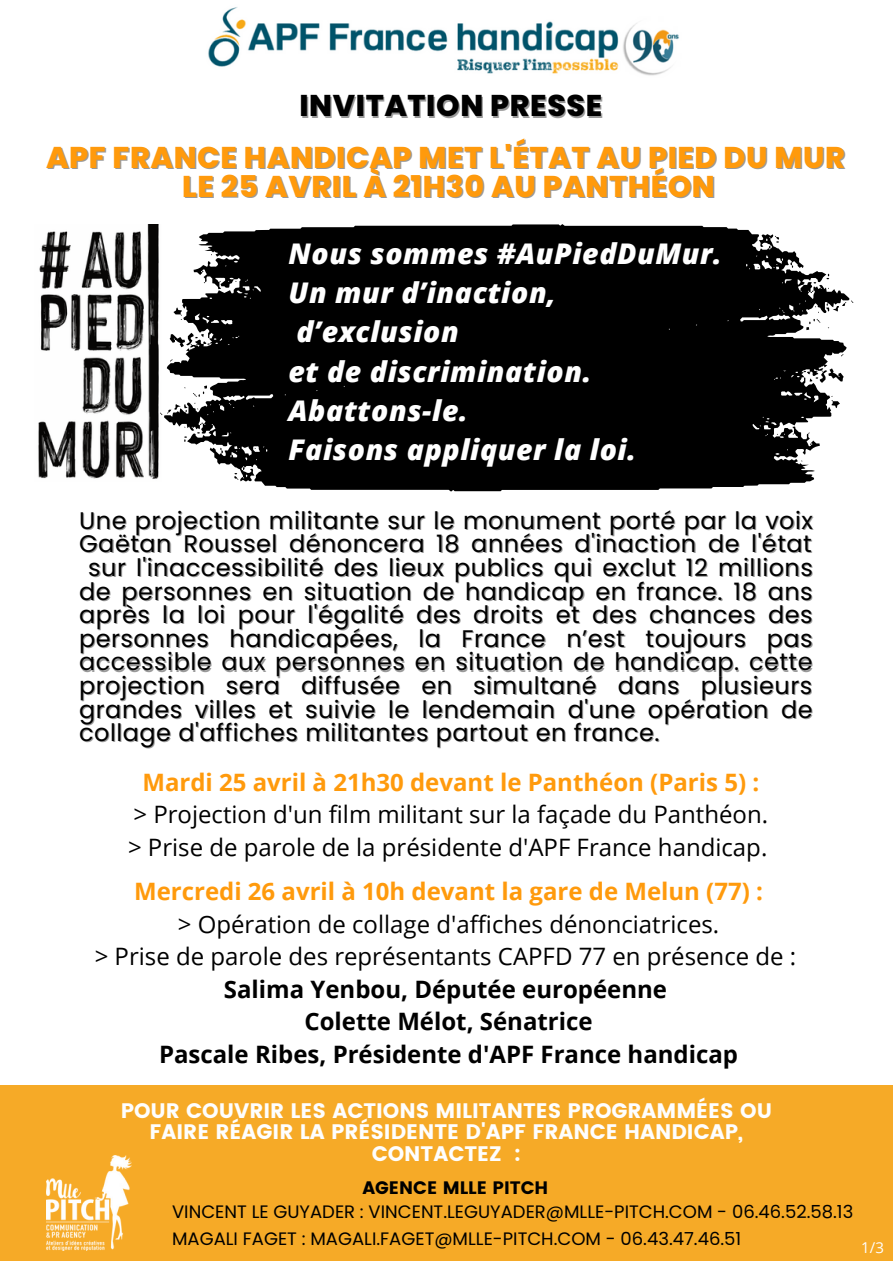
<style>
.page{position:relative;width:893px;height:1264px;background:#fff}
.page>*{position:absolute;margin:0;border:0;box-sizing:border-box;transform-origin:0 0}
.t1{font:800 30px/29.2px "Poppins";letter-spacing:.02em;color:#ff9a0c;text-align:center}
.t2{font:800 30px "Poppins";letter-spacing:.02em;color:#000}
.t3{font:italic 800 28.5px/39.3px "Open Sans";letter-spacing:.02em;color:#fff}
.t4{font:24px "Poppins";letter-spacing:.02em;color:#000}
.t5{font:24px/32.5px "Open Sans";color:#000}
.t6{font:700 24px/32.5px "Open Sans";color:#000;text-align:center}
.t7{font:700 24px "Open Sans";color:#ff9a0c}
.t8{font:21px/21.3px "Poppins";color:#fefefe;text-align:center}
.t9{font:18px/27px "Poppins";color:#000}
.t10{font:18px "Poppins";color:#000}
.t11{font:15px "Open Sans";color:#fefefe}
.s1{color:rgb(0 0 0/.4)}
</style>
<div class="page">
<img style="left:208px;top:7px;width:471px;height:69px">
<div style="left:0;top:1085px;width:892px;height:175px;background:#f6aa27"></div>
<img style="left:46px;top:1155px;width:86px;height:95px">
<img style="left:38px;top:224px;width:121px;height:255px">
<svg style="left:164px;top:338px;width:667px;height:153px;background:#1f1f1f"></svg>
<svg style="left:220px;top:448px;width:3px;height:5px"></svg>
<svg style="left:184px;top:436px;width:3px;height:6px"></svg>
<svg style="left:169px;top:359px;width:4px;height:3px"></svg>
<svg style="left:831px;top:396px;width:8px;height:12px"></svg>
<svg style="left:160px;top:385px;width:47px;height:30px"></svg>
<svg style="left:234px;top:467px;width:10px;height:13px"></svg>
<svg style="left:182px;top:224px;width:667px;height:160px;background:#1a1a1a"></svg>
<svg style="left:215px;top:361px;width:10px;height:4px"></svg>
<svg style="left:790px;top:262px;width:3px;height:6px"></svg>
<svg style="left:826px;top:274px;width:3px;height:5px"></svg>
<svg style="left:281px;top:376px;width:56px;height:4px"></svg>
<svg style="left:725px;top:364px;width:118px;height:19px"></svg>
<svg style="left:170px;top:333px;width:118px;height:18px"></svg>
<svg style="left:173px;top:307px;width:9px;height:13px"></svg>
<svg style="left:806px;top:300px;width:47px;height:30px"></svg>
<svg style="left:768px;top:235px;width:11px;height:13px"></svg>
<p class="t2" style="left:299px;top:85px;width:304px">INVITATION PRESSE</p>
<p class="t1" style="left:46px;top:143px;width:800px">APF FRANCE HANDICAP MET L'ÉTAT AU PIED DU MUR<br>LE 25 AVRIL À 21H30 AU PANTHÉON</p>
<p class="t3" style="left:288px;top:233px;width:435px">Nous sommes #AuPiedDuMur.<br>Un mur d’inaction, d’exclusion<br>et de discrimination.<br>Abattons-le.<br>Faisons appliquer la loi.</p>
<p class="t4" style="left:79px;top:503px;width:735px">Une projection militante sur le monument porté par la voix</p>
<p class="t4" style="left:79px;top:527px;width:734px">Gaëtan Roussel dénoncera 18 années d'inaction de l'état</p>
<p class="t4" style="left:88px;top:551px;width:726px">sur l'inaccessibilité des lieux publics qui exclut 12 millions</p>
<p class="t4" style="left:79px;top:574px;width:735px">de personnes en situation de handicap en france. 18 ans</p>
<p class="t4" style="left:79px;top:598px;width:734px">apr<span class="s1">è</span>s la loi pour l'<span class="s1">é</span>galit<span class="s1">é</span> des droits et des chances des</p>
<p class="t4" style="left:79px;top:621px;width:735px">personnes handicap<span class="s1">é</span>es, la France n’est toujours pas</p>
<p class="t4" style="left:79px;top:645px;width:735px">accessible aux personnes en situation de handicap. cette</p>
<p class="t4" style="left:79px;top:669px;width:734px">projection sera diffusée en simultané dans plusieurs</p>
<p class="t4" style="left:79px;top:692px;width:735px">grandes villes et suivie le lendemain d'une opération de</p>
<p class="t4" style="left:79px;top:716px;width:581px">collage d'affiches militantes partout en france.</p>
<p class="t7" style="left:142px;top:765px;width:618px">Mardi 25 avril à 21h30 devant le Panthéon (Paris 5) :</p>
<p class="t5" style="left:128px;top:797px;width:641px">&gt; Projection d'un film militant sur la façade du Panthéon. &gt; Prise de parole de la présidente d'APF France handicap.</p>
<p class="t7" style="left:134px;top:874px;width:630px">Mercredi 26 avril à 10h devant la gare de Melun (77) :</p>
<p class="t5" style="left:95px;top:907px;width:703px;text-align:center">&gt; Opération de collage d'affiches dénonciatrices.<br>&gt; Prise de parole des représentants CAPFD 77 en présence de :</p>
<p class="t6" style="left:159px;top:972px;width:580px">Salima Yenbou, Députée européenne<br>Colette Mélot, Sénatrice<br>Pascale Ribes, Présidente d'APF France handicap</p>
<p class="t8" style="left:121px;top:1099px;width:652px">POUR COUVRIR LES ACTIONS MILITANTES PROGRAMMÉES OU<br>FAIRE RÉAGIR LA PRÉSIDENTE D'APF FRANCE HANDICAP,<br>CONTACTEZ :</p>
<p class="t10" style="left:362px;top:1176px;width:187px">AGENCE MLLE PITCH</p>
<p class="t9" style="left:172px;top:1198px;width:682px">VINCENT LE GUYADER : VINCENT.LEGUYADER@MLLE-PITCH.COM - 06.46.52.58.13<br>MAGALI FAGET : MAGALI.FAGET@MLLE-PITCH.COM - 06.43.47.46.51</p>
<p class="t11" style="left:861px;top:1236px;width:24px">1/3</p>
</div>
